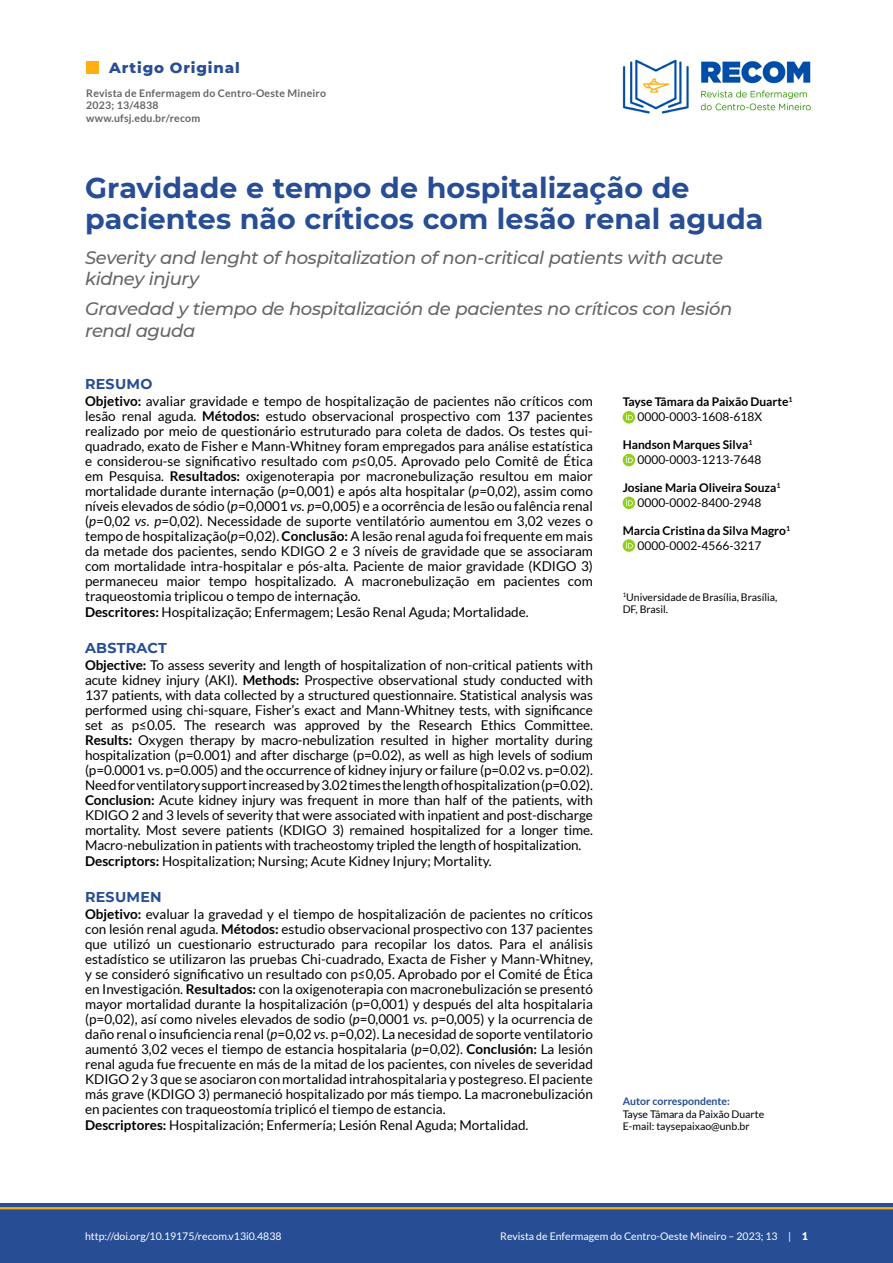
<style>
.page{position:relative;width:893px;height:1263px;background:#fff}
.page>*{position:absolute;margin:0;border:0;box-sizing:border-box;transform-origin:0 0}
.t1{font:700 28.5px/31.5px "Montserrat";color:#274d95}
.t2{font:italic 500 18px/21.6px "Montserrat";letter-spacing:-.02em;color:#666}
.t3{font:800 15px "Montserrat";letter-spacing:.055em;color:#274d95}
.t4{font:700 14.25px "Montserrat";letter-spacing:.02em;color:#274d95}
.t5{font:13.5px/15px "Lato";color:#000;text-align:justify}
.t6{font:700 12px/15px "Lato";color:#000}
.t7{font:10.5px/12.6px "Lato";color:#000}
.t8{font:10.5px "Lato";color:#fff}
.t9{font:700 10.5px/12.6px "Lato";letter-spacing:.02em;color:#666}
.t10{font:700 10.5px "Lato";color:#274d95}
.s1{font-weight:700}
.s2{font-style:italic}
.s3{font-weight:400}
.s4{font-weight:900}
</style>
<div class="page">
<div style="left:0;top:1203px;width:893px;height:60px;background:#274d95"></div>
<div style="left:86px;top:61px;width:13px;height:13px;background:#ffb011"></div>
<hr style="left:0;top:1207px;width:893px;height:2px;background:#ffb011">
<img style="left:623px;top:59px;width:188px;height:55px">
<svg style="left:623px;top:411px;width:12px;height:12px"></svg>
<svg style="left:626px;top:413px;width:7px;height:7px"></svg>
<div style="left:623px;top:454px;width:12px;height:12px;background:#90cf1a;border-radius:50%"></div>
<svg style="left:626px;top:456px;width:7px;height:7px"></svg>
<div style="left:623px;top:497px;width:12px;height:12px;background:#90cf1a;border-radius:50%"></div>
<svg style="left:626px;top:499px;width:7px;height:7px"></svg>
<svg style="left:623px;top:539px;width:12px;height:13px"></svg>
<svg style="left:626px;top:542px;width:7px;height:6px"></svg>
<p class="t3" style="left:109px;top:57px;width:132px">Artigo Original</p>
<p class="t9" style="left:86px;top:86px;width:241px">Revista de Enfermagem do Centro-Oeste Mineiro<br>2023; 13/4838<br>www.ufsj.edu.br/recom</p>
<h1 class="t1" style="left:85px;top:170px;width:680px">Gravidade e tempo de hospitalização de pacientes não críticos com lesão renal aguda</h1>
<h2 class="t2" style="left:85px;top:246px;width:639px">Severity and lenght of hospitalization of non-critical patients with acute kidney injury</h2>
<h2 class="t2" style="left:85px;top:297px;width:649px">Gravedad y tiempo de hospitalización de pacientes no críticos con lesión renal aguda</h2>
<p class="t4" style="left:85px;top:374px;width:69px">RESUMO</p>
<p class="t5" style="left:85px;top:393px;width:509px"><span class="s1">Objetivo:</span> avaliar gravidade e tempo de hospitalização de pacientes não críticos com lesão renal aguda. <span class="s1">Métodos:</span> estudo observacional prospectivo com 137 pacientes realizado por meio de questionário estruturado para coleta de dados. Os testes qui&shy;quadrado, exato de Fisher e Mann-Whitney foram empregados para análise estatística e considerou-se significativo resultado com <span class="s2">p</span>≤0,05. Aprovado pelo Comitê de Ética em Pesquisa. <span class="s1">Resultados:</span> oxigenoterapia por macronebulização resultou em maior mortalidade durante internação (<span class="s2">p</span>=0,001) e após alta hospitalar (<span class="s2">p</span>=0,02), assim como níveis elevados de sódio (<span class="s2">p</span>=0,0001 <span class="s2">vs. p</span>=0,005) e a ocorrência de lesão ou falência renal (<span class="s2">p</span>=0,02 <span class="s2">vs. p</span>=0,02). Necessidade de suporte ventilatório aumentou em 3,02 vezes o tempo de hospitalização(<span class="s2">p</span>=0,02). <span class="s1">Conclusão:</span> A lesão renal aguda foi frequente em mais da metade dos pacientes, sendo KDIGO 2 e 3 níveis de gravidade que se associaram com mortalidade intra-hospitalar e pós-alta. Paciente de maior gravidade (KDIGO 3) permaneceu maior tempo hospitalizado. A macronebulização em pacientes com traqueostomia triplicou o tempo de internação.</p>
<p class="t5" style="left:85px;top:605px;width:445px"><span class="s1">Descritores:</span> Hospitalização; Enfermagem; Lesão Renal Aguda; Mortalidade.</p>
<p class="t4" style="left:85px;top:638px;width:83px">ABSTRACT</p>
<p class="t5" style="left:85px;top:657px;width:509px"><span class="s1">Objective:</span> To assess severity and length of hospitalization of non-critical patients with acute kidney injury (AKI). <span class="s1">Methods:</span> Prospective observational study conducted with 137 patients, with data collected by a structured questionnaire. Statistical analysis was performed using chi-square, Fisher’s exact and Mann-Whitney tests, with significance set as p≤0.05. The research was approved by the Research Ethics Committee.<br><span class="s1">Results:</span> Oxygen therapy by macro-nebulization resulted in higher mortality during hospitalization (p=0.001) and after discharge (p=0.02), as well as high levels of sodium (p=0.0001 vs. p=0.005) and the occurrence of kidney injury or failure (p=0.02 vs. p=0.02).<br>Need for ventilatory support increased by 3.02 times the length of hospitalization (p=0.02).<br><span class="s1">Conclusion:</span> Acute kidney injury was frequent in more than half of the patients, with KDIGO 2 and 3 levels of severity that were associated with inpatient and post-discharge mortality. Most severe patients (KDIGO 3) remained hospitalized for a longer time.<br>Macro-nebulization in patients with tracheostomy tripled the length of hospitalization.</p>
<p class="t5" style="left:85px;top:854px;width:408px"><span class="s1">Descriptors:</span> Hospitalization; Nursing; Acute Kidney Injury; Mortality.</p>
<p class="t4" style="left:85px;top:887px;width:78px">RESUMEN</p>
<p class="t5" style="left:85px;top:906px;width:509px"><span class="s1">Objetivo:</span> evaluar la gravedad y el tiempo de hospitalización de pacientes no críticos con lesión renal aguda. <span class="s1">Métodos:</span> estudio observacional prospectivo con 137 pacientes que utilizó un cuestionario estructurado para recopilar los datos. Para el análisis estadístico se utilizaron las pruebas Chi-cuadrado, Exacta de Fisher y Mann-Whitney, y se consideró significativo un resultado con p≤0,05. Aprobado por el Comité de Ética en Investigación. <span class="s1">Resultados:</span> con la oxigenoterapia con macronebulización se presentó mayor mortalidad durante la hospitalización (p=0,001) y después del alta hospitalaria (p=0,02), así como niveles elevados de sodio (<span class="s2">p</span>=0,0001 <span class="s2">vs.</span> p=0,005) y la ocurrencia de daño renal o insuficiencia renal (<span class="s2">p</span>=0,02 <span class="s2">vs.</span> p=0,02). La necesidad de soporte ventilatorio aumentó 3,02 veces el tiempo de estancia hospitalaria (<span class="s2">p</span>=0,02). <span class="s1">Conclusión:</span> La lesión renal aguda fue frecuente en más de la mitad de los pacientes, con niveles de severidad KDIGO 2 y 3 que se asociaron con mortalidad intrahospitalaria y postegreso. El paciente más grave (KDIGO 3) permaneció hospitalizado por más tiempo. La macronebulización en pacientes con traqueostomía triplicó el tiempo de estancia.</p>
<p class="t5" style="left:85px;top:1118px;width:445px"><span class="s1">Descriptores:</span> Hospitalización; Enfermería; Lesión Renal Aguda; Mortalidad.</p>
<p class="t6" style="left:637px;top:394px;width:157px;text-indent:-15px">Tayse Tâmara da Paixão Duarte<sup>1<br></sup><span class="s3">0000-0003-1608-618X</span></p>
<p class="t6" style="left:637px;top:437px;width:125px;text-indent:-15px">Handson Marques Silva<sup>1<br></sup><span class="s3">0000-0003-1213-7648</span></p>
<p class="t6" style="left:623px;top:480px;width:159px;text-align:center">Josiane Maria Oliveira Souza<sup>1<br></sup><span class="s3">0000-0002-8400-2948</span></p>
<p class="t6" style="left:637px;top:523px;width:154px;text-indent:-15px">Marcia Cristina da Silva Magro<sup>1<br></sup><span class="s3">0000-0002-4566-3217</span></p>
<p class="t7" style="left:623px;top:590px;width:156px"><sup>1</sup>Universidade de Brasília, Brasília,<br>DF, Brasil.</p>
<p class="t10" style="left:623px;top:1095px;width:109px">Autor correspondente:</p>
<p class="t7" style="left:623px;top:1107px;width:143px">Tayse Tâmara da Paixão Duarte<br>E-mail: taysepaixao@unb.br</p>
<p class="t8" style="left:85px;top:1230px;width:198px">http://doi.org/10.19175/recom.v13i0.4838</p>
<p class="t8" style="left:500px;top:1230px;width:309px">Revista de Enfermagem do Centro-Oeste Mineiro – 2023; 13 | <span class="s4">1</span></p>
</div>
